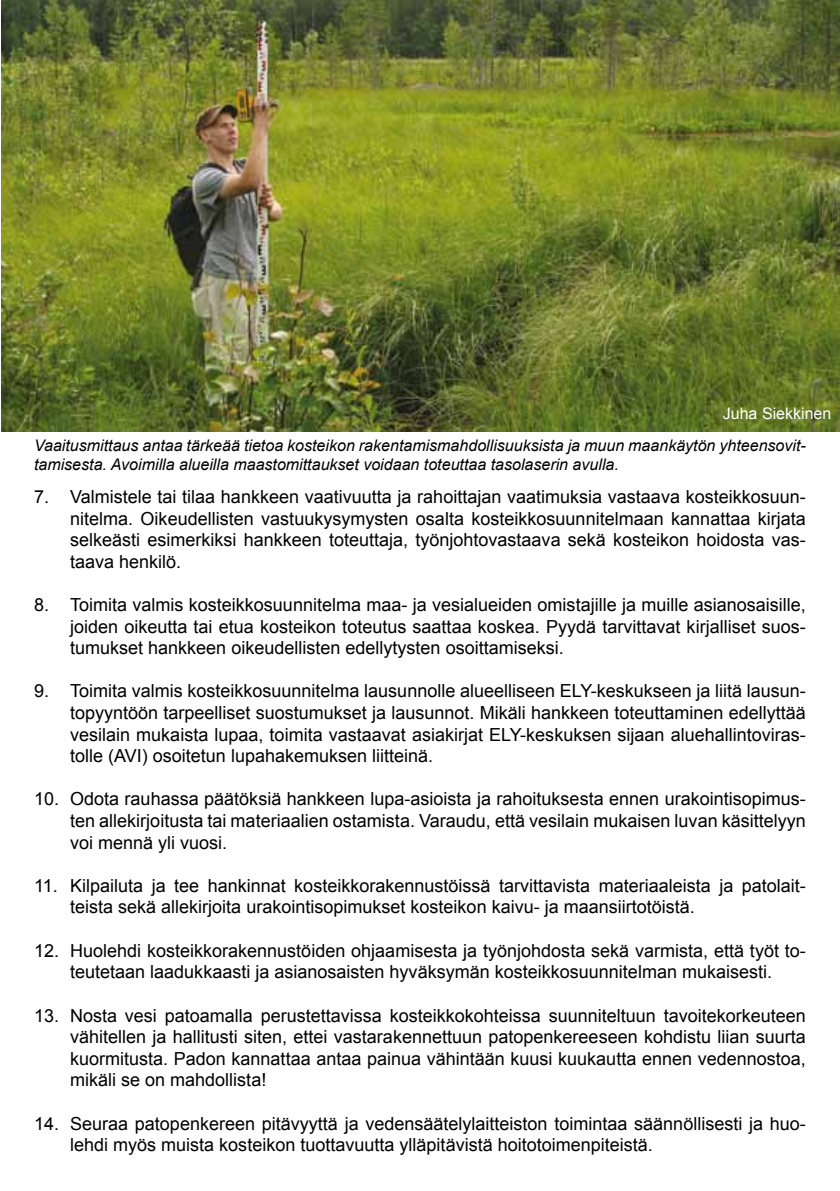
<style>
.page{position:relative;width:840px;height:1191px;background:#fff}
.page>*{position:absolute;margin:0;border:0;box-sizing:border-box;transform-origin:0 0}
.t1{font:18px/21.6px "Arial";color:#000;text-align:justify}
.t2{font:italic 16px/19.2px "Arial";color:#000}
.t3{font:16px "Arial";color:#fff}
</style>
<div class="page">
<img style="left:1px;top:0;width:838px;height:431px">
<p class="t3" style="left:722px;top:403px;width:110px">Juha Siekkinen</p>
<p class="t2" style="left:34px;top:436px;width:773px">Vaaitusmittaus antaa tärkeää tietoa kosteikon rakentamismahdollisuuksista ja muun maankäytön yhteensovit&shy;tamisesta. Avoimilla alueilla maastomittaukset voidaan toteuttaa tasolaserin avulla.</p>
<p class="t1" style="left:70px;top:486px;width:737px;text-indent:-36px">7. Valmistele tai tilaa hankkeen vaativuutta ja rahoittajan vaatimuksia vastaava kosteikkosuun&shy;nitelma. Oikeudellisten vastuukysymysten osalta kosteikkosuunnitelmaan kannattaa kirjata selkeästi esimerkiksi hankkeen toteuttaja, työnjohtovastaava sekä kosteikon hoidosta vas&shy;taava henkilö.</p>
<p class="t1" style="left:70px;top:594px;width:737px;text-indent:-36px">8. Toimita valmis kosteikkosuunnitelma maa- ja vesialueiden omistajille ja muille asianosaisille, joiden oikeutta tai etua kosteikon toteutus saattaa koskea. Pyydä tarvittavat kirjalliset suos&shy;tumukset hankkeen oikeudellisten edellytysten osoittamiseksi.</p>
<p class="t1" style="left:70px;top:680px;width:737px;text-indent:-36px">9. Toimita valmis kosteikkosuunnitelma lausunnolle alueelliseen ELY-keskukseen ja liitä lausun&shy;topyyntöön tarpeelliset suostumukset ja lausunnot. Mikäli hankkeen toteuttaminen edellyttää vesilain mukaista lupaa, toimita vastaavat asiakirjat ELY-keskuksen sijaan aluehallintoviras&shy;tolle (AVI) osoitetun lupahakemuksen liitteinä.</p>
<p class="t1" style="left:70px;top:788px;width:737px;text-indent:-36px">10. Odota rauhassa päätöksiä hankkeen lupa-asioista ja rahoituksesta ennen urakointisopimus&shy;ten allekirjoitusta tai materiaalien ostamista. Varaudu, että vesilain mukaisen luvan käsittelyyn voi mennä yli vuosi.</p>
<p class="t1" style="left:70px;top:875px;width:737px;text-indent:-36px">11. Kilpailuta ja tee hankinnat kosteikkorakennustöissä tarvittavista materiaaleista ja patolait&shy;teista sekä allekirjoita urakointisopimukset kosteikon kaivu- ja maansiirtotöistä.</p>
<p class="t1" style="left:34px;top:939px;width:773px;text-align:center">12. Huolehdi kosteikkorakennustöiden ohjaamisesta ja työnjohdosta sekä varmista, että työt to&shy;teutetaan laadukkaasti ja asianosaisten hyväksymän kosteikkosuunnitelman mukaisesti.</p>
<p class="t1" style="left:70px;top:1004px;width:737px;text-indent:-36px">13. Nosta vesi patoamalla perustettavissa kosteikkokohteissa suunniteltuun tavoitekorkeuteen vähitellen ja hallitusti siten, ettei vastarakennettuun patopenkereeseen kohdistu liian suurta kuormitusta. Padon kannattaa antaa painua vähintään kuusi kuukautta ennen vedennostoa, mikäli se on mahdollista!</p>
<p class="t1" style="left:70px;top:1112px;width:736px;text-indent:-36px">14. Seuraa patopenkereen pitävyyttä ja vedensäätelylaitteiston toimintaa säännöllisesti ja huo&shy;lehdi myös muista kosteikon tuottavuutta ylläpitävistä hoitotoimenpiteistä.</p>
</div>
